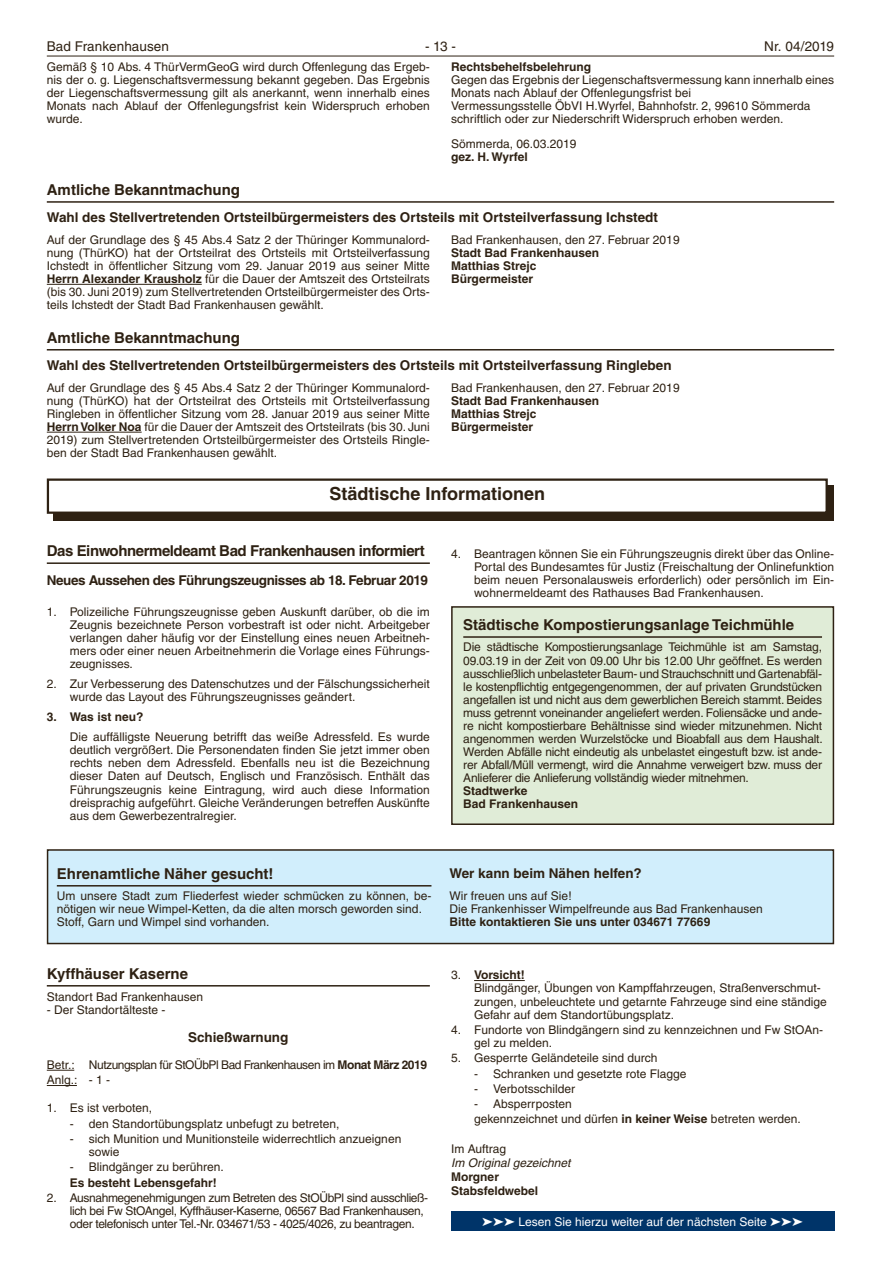
<style>
.page{position:relative;width:881px;height:1263px;background:#fff}
.page>*{position:absolute;margin:0;border:0;box-sizing:border-box;transform-origin:0 0}
.t1{font:700 18px "Helvetica LT";color:#2e2113}
.t2{font:700 15px "Helvetica LT";color:#2e2113}
.t3{font:700 15px "Helvetica LT";letter-spacing:-.03em;color:#2e2113}
.t4{font:700 13.5px "Helvetica LT";color:#2e2113}
.t5{font:700 13.5px "Helvetica LT";letter-spacing:-.03em;color:#2e2113}
.t6{font:13.5px "Helvetica LT";letter-spacing:.005em;color:#2e2113}
.t7{font:12px/13px "Helvetica LT";color:#2e2113}
.t8{font:700 12px/13px "Helvetica LT";color:#2e2113}
.t9{font:12px/13px "Helvetica LT";letter-spacing:-.03em;color:#2e2113}
.t10{font:12px/15.3px "Helvetica LT";letter-spacing:-.04em;color:#2e2113}
.t11{font:12px "Helvetica LT";color:#fff}
.t12{font:italic 12px "Helvetica LT";color:#2e2113}
.s1{font-weight:700}
</style>
<div class="page">
<hr style="left:47px;top:56px;width:786px;height:1px;background:#2e2113">
<hr style="left:47px;top:201px;width:786px;height:2px;background:#2e2113">
<hr style="left:47px;top:284px;width:155px;height:1px;background:#2e2113">
<hr style="left:47px;top:349px;width:786px;height:1px;background:#2e2113">
<hr style="left:47px;top:432px;width:95px;height:1px;background:#2e2113">
<div style="left:48px;top:850px;width:785px;height:93px;background:#d1eefc"></div>
<hr style="left:57px;top:885px;width:374px;height:1px;background:#2e2113">
<div style="left:47px;top:849px;width:786px;height:95px;border:2px solid #2e2113"></div>
<hr style="left:47px;top:562px;width:382px;height:2px;background:#2e2113">
<div style="left:53px;top:485px;width:780px;height:35px;background:#2e2113"></div>
<div style="left:48px;top:480px;width:778px;height:33px;background:#fff"></div>
<div style="left:47px;top:478px;width:780px;height:36px;border:2px solid #2e2113"></div>
<div style="left:451px;top:607px;width:382px;height:217px;background:#e0ecd7"></div>
<hr style="left:463px;top:636px;width:358px;height:2px;background:#2e2113">
<div style="left:451px;top:606px;width:382px;height:219px;border:2px solid #2e2113"></div>
<hr style="left:47px;top:985px;width:382px;height:1px;background:#2e2113">
<svg style="left:47px;top:1070px;width:27px;height:1px"></svg>
<hr style="left:47px;top:1085px;width:30px;height:1px;background:#2e2113">
<hr style="left:474px;top:980px;width:50px;height:1px;background:#2e2113">
<div style="left:451px;top:1211px;width:382px;height:20px;background:#003469"></div>
<p class="t6" style="left:47px;top:38px;width:124px">Bad Frankenhausen</p>
<p class="t6" style="left:425px;top:38px;width:32px">- 13 -</p>
<p class="t6" style="left:764px;top:38px;width:71px">Nr. 04/2019</p>
<p class="t7" style="left:47px;top:60px;width:384px;text-align:justify">Gemäß § 10 Abs. 4 ThürVermGeoG wird durch Offenlegung das Ergeb&shy;nis der o. g. Liegenschaftsvermessung bekannt gegeben. Das Ergebnis der Liegenschaftsvermessung gilt als anerkannt, wenn innerhalb eines Monats nach Ablauf der Offenlegungsfrist kein Widerspruch erhoben wurde.</p>
<p class="t8" style="left:451px;top:60px;width:141px">Rechtsbehelfsbelehrung</p>
<p class="t7" style="left:451px;top:73px;width:384px">Gegen das Ergebnis der Liegenschaftsvermessung kann innerhalb eines Monats nach Ablauf der Offenlegungsfrist bei<br>Vermessungsstelle ÖbVI H.Wyrfel, Bahnhofstr. 2, 99610 Sömmerda schriftlich oder zur Niederschrift Widerspruch erhoben werden.</p>
<p class="t7" style="left:451px;top:138px;width:127px">Sömmerda, 06.03.2019</p>
<p class="t8" style="left:451px;top:151px;width:78px">gez. H. Wyrfel</p>
<p class="t2" style="left:47px;top:180px;width:195px">Amtliche Bekanntmachung</p>
<p class="t4" style="left:47px;top:209px;width:612px">Wahl des Stellvertretenden Ortsteilbürgermeisters des Ortsteils mit Ortsteilverfassung Ichstedt</p>
<p class="t7" style="left:47px;top:233px;width:384px;text-align:justify">Auf der Grundlage des § 45 Abs.4 Satz 2 der Thüringer Kommunalord&shy;nung (ThürKO) hat der Ortsteilrat des Ortsteils mit Ortsteilverfassung Ichstedt in öffentlicher Sitzung vom 29. Januar 2019 aus seiner Mitte <span class="s1">Herrn Alexander Krausholz</span> für die Dauer der Amtszeit des Ortsteilrats (bis 30. Juni 2019) zum Stellvertretenden Ortsteilbürgermeister des Orts&shy;teils Ichstedt der Stadt Bad Frankenhausen gewählt.</p>
<p class="t7" style="left:451px;top:233px;width:230px">Bad Frankenhausen, den 27. Februar 2019</p>
<p class="t8" style="left:451px;top:246px;width:150px">Stadt Bad Frankenhausen<br>Matthias Strejc<br>Bürgermeister</p>
<p class="t2" style="left:47px;top:328px;width:195px">Amtliche Bekanntmachung</p>
<p class="t4" style="left:47px;top:357px;width:626px">Wahl des Stellvertretenden Ortsteilbürgermeisters des Ortsteils mit Ortsteilverfassung Ringleben</p>
<p class="t7" style="left:47px;top:381px;width:384px;text-align:justify">Auf der Grundlage des § 45 Abs.4 Satz 2 der Thüringer Kommunalord&shy;nung (ThürKO) hat der Ortsteilrat des Ortsteils mit Ortsteilverfassung Ringleben in öffentlicher Sitzung vom 28. Januar 2019 aus seiner Mitte <span class="s1">Herrn Volker Noa</span> für die Dauer der Amtszeit des Ortsteilrats (bis 30. Juni 2019) zum Stellvertretenden Ortsteilbürgermeister des Ortsteils Ringle&shy;ben der Stadt Bad Frankenhausen gewählt.</p>
<p class="t7" style="left:451px;top:381px;width:230px">Bad Frankenhausen, den 27. Februar 2019</p>
<p class="t8" style="left:451px;top:394px;width:150px">Stadt Bad Frankenhausen<br>Matthias Strejc<br>Bürgermeister</p>
<h1 class="t1" style="left:329px;top:483px;width:217px">Städtische Informationen</h1>
<p class="t3" style="left:47px;top:542px;width:379px">Das Einwohnermeldeamt Bad Frankenhausen informiert</p>
<p class="t5" style="left:47px;top:572px;width:382px">Neues Aussehen des Führungszeugnisses ab 18. Februar 2019</p>
<p class="t7" style="left:70px;top:605px;width:361px;text-align:justify;text-indent:-23px">1. Polizeiliche Führungszeugnisse geben Auskunft darüber, ob die im Zeugnis bezeichnete Person vorbestraft ist oder nicht. Arbeitgeber verlangen daher häufig vor der Einstellung eines neuen Arbeitneh&shy;mers oder einer neuen Arbeitnehmerin die Vorlage eines Führungs&shy;zeugnisses.</p>
<p class="t7" style="left:70px;top:677px;width:361px;text-indent:-23px">2. Zur Verbesserung des Datenschutzes und der Fälschungssicherheit wurde das Layout des Führungszeugnisses geändert.</p>
<p class="t8" style="left:47px;top:710px;width:98px">3. Was ist neu?</p>
<p class="t7" style="left:70px;top:730px;width:361px;text-align:justify">Die auffälligste Neuerung betrifft das weiße Adressfeld. Es wurde deutlich vergrößert. Die Personendaten finden Sie jetzt immer oben rechts neben dem Adressfeld. Ebenfalls neu ist die Bezeichnung dieser Daten auf Deutsch, Englisch und Französisch. Enthält das Führungszeugnis keine Eintragung, wird auch diese Information dreisprachig aufgeführt. Gleiche Veränderungen betreffen Auskünfte aus dem Gewerbezentralregier.</p>
<p class="t2" style="left:57px;top:864px;width:218px">Ehrenamtliche Näher gesucht!</p>
<p class="t7" style="left:57px;top:889px;width:376px">Um unsere Stadt zum Fliederfest wieder schmücken zu können, be&shy;nötigen wir neue Wimpel-Ketten, da die alten morsch geworden sind.<br>Stoff, Garn und Wimpel sind vorhanden.</p>
<p class="t2" style="left:47px;top:964px;width:143px">Kyffhäuser Kaserne</p>
<p class="t7" style="left:47px;top:990px;width:158px">Standort Bad Frankenhausen</p>
<p class="t7" style="left:47px;top:1003px;width:120px">- Der Standortälteste -</p>
<p class="t4" style="left:188px;top:1029px;width:102px">Schießwarnung</p>
<p class="t10" style="left:47px;top:1057px;width:381px">Betr.: Nutzungsplan für StOÜbPl Bad Frankenhausen im <span class="s1">Monat März 2019<br></span>Anlg.: - 1 -</p>
<p class="t7" style="left:47px;top:1101px;width:107px">1. Es ist verboten,</p>
<p class="t7" style="left:70px;top:1117px;width:271px">- den Standortübungsplatz unbefugt zu betreten,</p>
<p class="t7" style="left:89px;top:1132px;width:314px;text-indent:-19px">- sich Munition und Munitionsteile widerrechtlich anzueignen sowie</p>
<p class="t7" style="left:70px;top:1160px;width:156px">- Blindgänger zu berühren.</p>
<p class="t8" style="left:70px;top:1176px;width:148px">Es besteht Lebensgefahr!</p>
<p class="t9" style="left:70px;top:1191px;width:360px;text-indent:-23px">2. Ausnahmegenehmigungen zum Betreten des StOÜbPl sind ausschließ&shy;lich bei Fw StOAngel, Kyffhäuser-Kaserne, 06567 Bad Frankenhausen, oder telefonisch unter Tel.-Nr. 034671/53 - 4025/4026, zu beantragen.</p>
<p class="t7" style="left:474px;top:547px;width:361px;text-align:justify;text-indent:-23px">4. Beantragen können Sie ein Führungszeugnis direkt über das Online-Portal des Bundesamtes für Justiz (Freischaltung der Onlinefunktion beim neuen Personalausweis erforderlich) oder persönlich im Ein&shy;wohnermeldeamt des Rathauses Bad Frankenhausen.</p>
<p class="t2" style="left:463px;top:615px;width:332px">Städtische Kompostierungsanlage Teichmühle</p>
<p class="t7" style="left:463px;top:641px;width:361px;text-align:justify">Die städtische Kompostierungsanlage Teichmühle ist am Samstag, 09.03.19 in der Zeit von 09.00 Uhr bis 12.00 Uhr geöffnet. Es werden ausschließlich unbelasteter Baum- und Strauchschnitt und Gartenabfäl&shy;le kostenpflichtig entgegengenommen, der auf privaten Grundstücken angefallen ist und nicht aus dem gewerblichen Bereich stammt. Beides muss getrennt voneinander angeliefert werden. Foliensäcke und ande&shy;re nicht kompostierbare Behältnisse sind wieder mitzunehmen. Nicht angenommen werden Wurzelstöcke und Bioabfall aus dem Haushalt.<br>Werden Abfälle nicht eindeutig als unbelastet eingestuft bzw. ist ande&shy;rer Abfall/Müll vermengt, wird die Annahme verweigert bzw. muss der Anlieferer die Anlieferung vollständig wieder mitnehmen.</p>
<p class="t8" style="left:463px;top:784px;width:116px">Stadtwerke<br>Bad Frankenhausen</p>
<p class="t4" style="left:449px;top:865px;width:194px">Wer kann beim Nähen helfen?</p>
<p class="t7" style="left:449px;top:889px;width:315px">Wir freuen uns auf Sie!<br>Die Frankenhisser Wimpelfreunde aus Bad Frankenhausen</p>
<p class="t8" style="left:449px;top:915px;width:262px">Bitte kontaktieren Sie uns unter 034671 77669</p>
<p class="t7" style="left:474px;top:968px;width:354px;text-indent:-23px">3. <span class="s1">Vorsicht!<br></span>Blindgänger, Übungen von Kampffahrzeugen, Straßenverschmut&shy;zungen, unbeleuchtete und getarnte Fahrzeuge sind eine ständige Gefahr auf dem Standortübungsplatz.</p>
<p class="t7" style="left:474px;top:1023px;width:350px;text-indent:-23px">4. Fundorte von Blindgängern sind zu kennzeichnen und Fw StOAn&shy;gel zu melden.</p>
<p class="t7" style="left:451px;top:1051px;width:208px">5. Gesperrte Geländeteile sind durch</p>
<p class="t7" style="left:474px;top:1067px;width:214px">- Schranken und gesetzte rote Flagge</p>
<p class="t7" style="left:474px;top:1082px;width:102px">- Verbotsschilder</p>
<p class="t7" style="left:474px;top:1096px;width:328px;line-height:15.3px">- Absperrposten<br>gekennzeichnet und dürfen <span class="s1">in keiner Weise</span> betreten werden.</p>
<p class="t7" style="left:451px;top:1142px;width:56px">Im Auftrag</p>
<p class="t12" style="left:451px;top:1156px;width:121px">Im Original gezeichnet</p>
<p class="t8" style="left:451px;top:1169px;width:89px;line-height:14.1px">Morgner<br>Stabsfeldwebel</p>
<p class="t11" style="left:482px;top:1215px;width:322px">➤➤➤ Lesen Sie hierzu weiter auf der nächsten Seite ➤➤➤</p>
</div>
